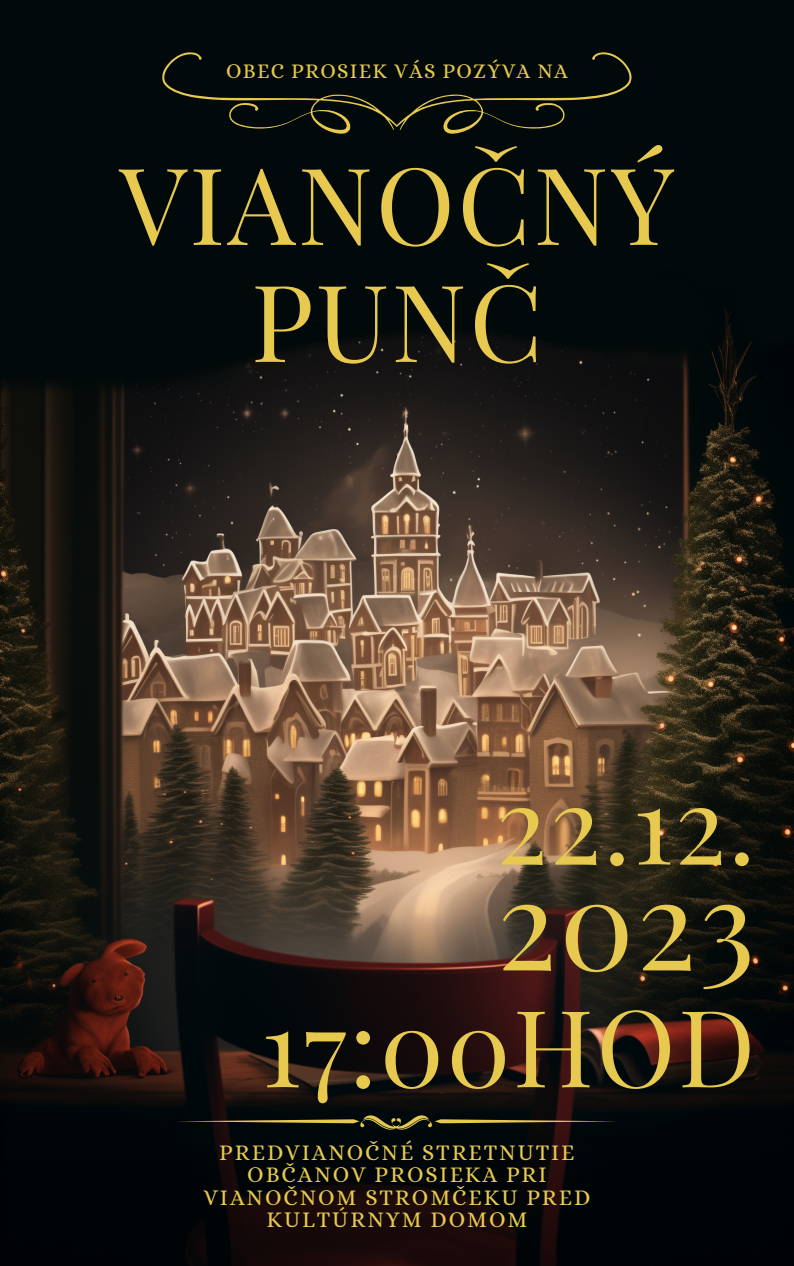
<style>
.page{position:relative;width:794px;height:1266px;background:#fff}
.page>*{position:absolute;margin:0;border:0;box-sizing:border-box;transform-origin:0 0}
.t1{font:124.2px "Playfair Display";color:#e6c94e}
.t2{font:106.95px "Playfair Display";letter-spacing:.02em;color:#e6c94e}
.t3{font:22.5px/22.5px "Alice";letter-spacing:.085em;color:#e6c94e;text-align:center}
.t4{font:21px "Alice";letter-spacing:.06em;color:#e6c94e}
</style>
<div class="page">
<img style="left:0;top:0;width:793px;height:1266px">
<svg style="left:162px;top:52px;width:469px;height:82px;background:#0e130d"></svg>
<svg style="left:176px;top:1115px;width:442px;height:15px;background:#282715"></svg>
<p class="t4" style="left:226px;top:59px;width:343px">OBEC PROSIEK VÁS POZÝVA NA</p>
<p class="t2" style="left:119px;top:129px;width:556px">VIANOČNÝ</p>
<p class="t2" style="left:251px;top:246px;width:293px">PUNČ</p>
<p class="t2" style="left:496px;top:749px;width:260px">22.12.</p>
<p class="t1" style="left:497px;top:836px;width:259px">2023</p>
<p class="t2" style="left:261px;top:971px;width:495px">17:00HOD</p>
<p class="t3" style="left:203px;top:1140px;width:388px">PREDVIANOČNÉ STRETNUTIE<br>OBČANOV PROSIEKA PRI<br>VIANOČNOM STROMČEKU PRED<br>KULTÚRNYM DOMOM</p>
</div>
